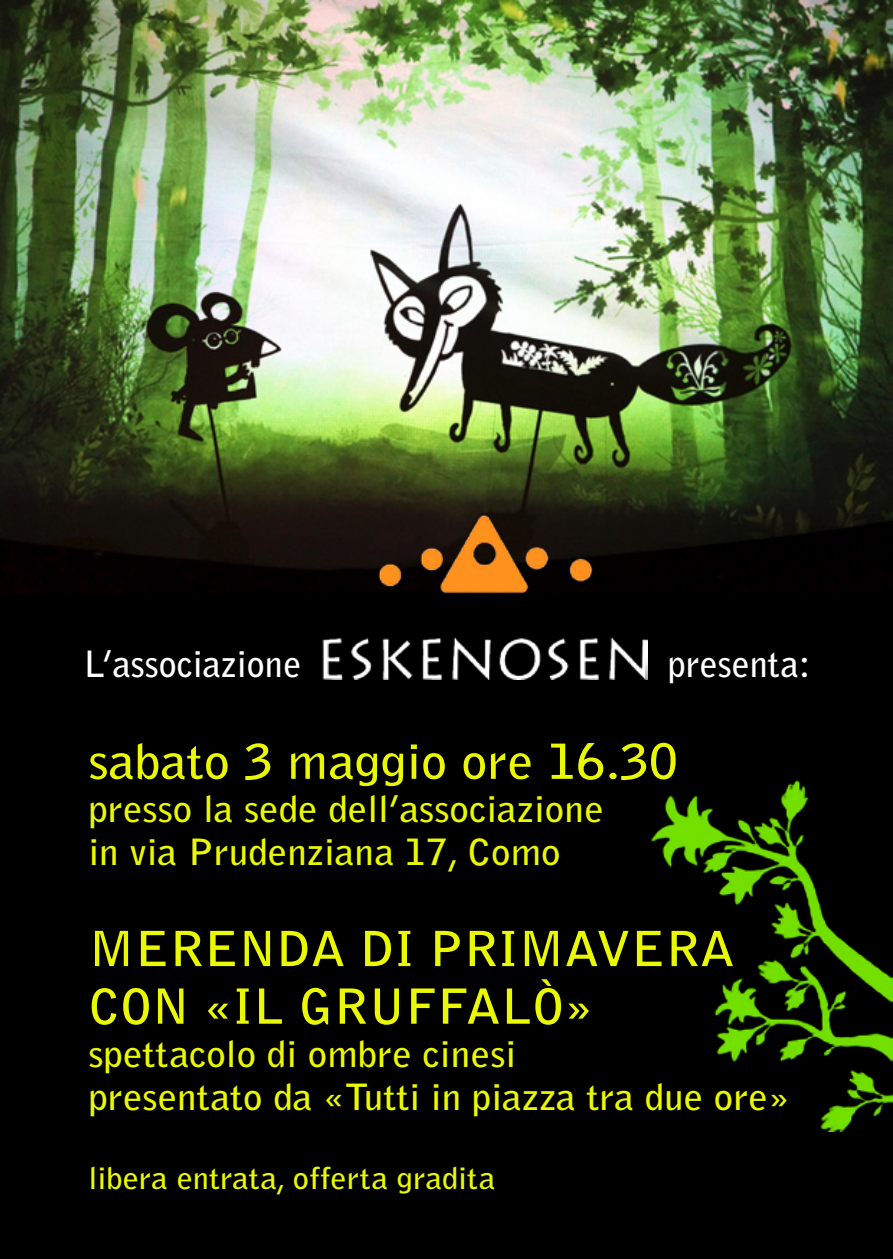
<style>
.page{position:relative;width:893px;height:1259px;background:#fff}
.page>*{position:absolute;margin:0;border:0;box-sizing:border-box;transform-origin:0 0}
.t1{font:700 48px "Bell Gothic Std";color:#eaf900;scale:1.08 1}
.t2{font:700 36px "Bell Gothic Std";color:#eaf900;scale:1.08 1}
.t3{font:700 36px "Bell Gothic Std";color:#fff}
.t4{font:700 30px "Bell Gothic Std";color:#eaf900;scale:1.08 1}
</style>
<div class="page">
<img style="left:0;top:0;width:893px;height:1259px">
<img style="left:652px;top:780px;width:241px;height:351px">
<img style="left:322px;top:514px;width:325px;height:165px">
<p class="t3" style="left:84px;top:642px;width:219px">L’associazione</p>
<p class="t3" style="left:668px;top:642px;width:145px">presenta:</p>
<p class="t1" style="left:88px;top:732px;width:547px">sabato 3 maggio ore 16.30</p>
<p class="t2" style="left:88px;top:787px;width:479px">presso la sede dell’associazione</p>
<p class="t2" style="left:88px;top:830px;width:439px">in via Prudenziana 17, Como</p>
<p class="t1" style="left:88px;top:919px;width:600px">MERENDA DI PRIMAVERA</p>
<p class="t1" style="left:88px;top:977px;width:469px">CON «IL GRUFFALÒ»</p>
<p class="t2" style="left:88px;top:1032px;width:398px">spettacolo di ombre cinesi</p>
<p class="t2" style="left:88px;top:1075px;width:651px">presentato da «Tutti in piazza tra due ore»</p>
<p class="t4" style="left:88px;top:1160px;width:378px">libera entrata, offerta gradita</p>
</div>
